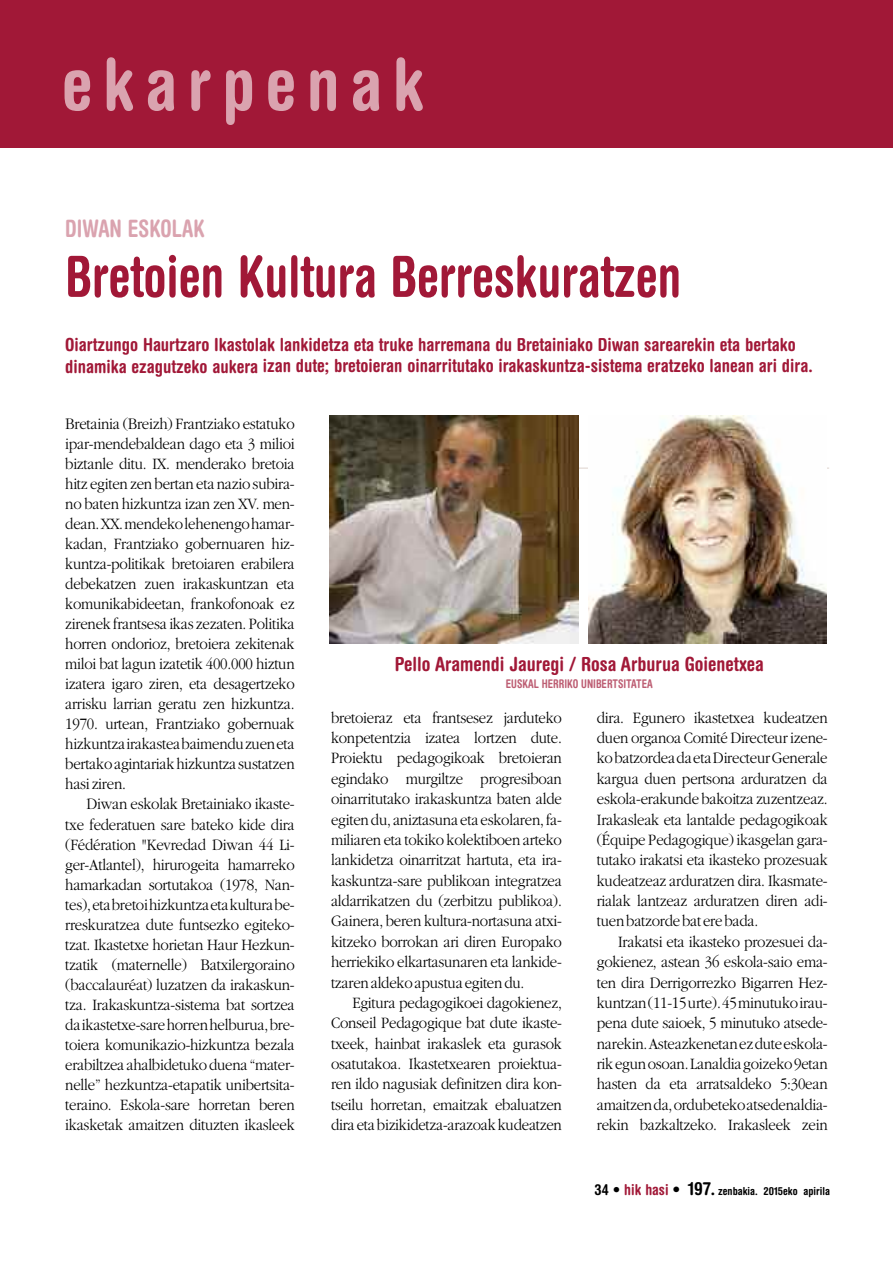
<style>
.page{position:relative;width:893px;height:1263px;background:#fff}
.page>*{position:absolute;margin:0;border:0;box-sizing:border-box;transform-origin:0 0}
.t1{font:700 condensed 72px "Helvetica Rounded";letter-spacing:.145em;color:#daa3af}
.t2{font:700 condensed 57px "Helvetica Rounded";color:#a11837;scale:.9 1}
.t3{font:700 condensed 24px "Helvetica Rounded";color:#daa3af;scale:.9 1}
.t4{font:700 condensed 19.5px "Helvetica Rounded";color:#a11837}
.t5{font:700 condensed 18px/21.6px "Helvetica Rounded";color:#a11837}
.t6{font:300 16.5px/20.4px "Garamond";letter-spacing:-.015em;color:#000;text-align:justify;scale:.9 1}
.t7{font:700 condensed 12px "Helvetica Rounded";color:#bd5e73;scale:.9 1}
.t8{font:700 condensed 11.1px "Helvetica Rounded";color:#000}
.s1{font-size:15px}
.s2{font-size:15px;color:#a11837}
.s3{font-size:15.6px}
.s4{font-size:18px}
</style>
<div class="page">
<div style="left:0;top:0;width:893px;height:148px;background:#a11837"></div>
<hr style="left:329px;top:468px;width:500px;height:1px;background:#ddd2cc">
<img style="left:330px;top:416px;width:248px;height:228px">
<img style="left:588px;top:416px;width:238px;height:228px">
<h1 class="t1" style="left:62px;top:58px;width:364px">ekarpenak</h1>
<h3 class="t3" style="left:65px;top:220px;width:156px">DIWAN ESKOLAK</h3>
<h2 class="t2" style="left:65px;top:256px;width:686px">Bretoien Kultura Berreskuratzen</h2>
<p class="t5" style="left:65px;top:335px;width:749px">Oiartzungo Haurtzaro Ikastolak lankidetza eta truke harremana du Bretainiako Diwan sarearekin eta bertako dinamika ezagutzeko aukera izan dute; bretoieran oinarritutako irakaskuntza-sistema eratzeko lanean ari dira.</p>
<p class="t6" style="left:65px;top:413px;width:256px">Bretainia (Breizh) Frantziako estatuko ipar-mendebaldean dago eta 3 milioi biztanle ditu. IX. menderako bretoia hitz egiten zen bertan eta nazio subira&shy;no baten hizkuntza izan zen XV. men&shy;dean.XX.mendekolehenengohamar&shy;kadan, Frantziako gobernuaren hiz&shy;kuntza-politikak bretoiaren erabilera debekatzen zuen irakaskuntzan eta komunikabideetan, frankofonoak ez zirenek frantsesa ikas zezaten. Politika horren ondorioz, bretoiera zekitenak miloi bat lagun izatetik 400.000 hiztun izatera igaro ziren, eta desagertzeko arrisku larrian geratu zen hizkuntza.<br>1970. urtean, Frantziako gobernuak hizkuntzairakasteabaimenduzueneta bertakoagintariakhizkuntza sustatzen hasi ziren.</p>
<p class="t6" style="left:65px;top:794px;width:256px;text-indent:21px">Diwan eskolak Bretainiako ikaste&shy;txe federatuen sare bateko kide dira (Fédération "Kevredad Diwan 44 Li&shy;ger-Atlantel), hirurogeita hamarreko hamarkadan sortutakoa (1978, Nan&shy;tes),etabretoihizkuntzaetakulturabe&shy;rreskuratzea dute funtsezko egiteko&shy;tzat. Ikastetxe horietan Haur Hezkun&shy;tzatik (maternelle) Batxilergoraino (baccalauréat) luzatzen da irakaskun&shy;tza. Irakaskuntza-sistema bat sortzea daikastetxe-sarehorrenhelburua,bre&shy;toiera komunikazio-hizkuntza bezala erabiltzea ahalbidetukoduena “mater&shy;nelle” hezkuntza-etapatik unibertsita&shy;teraino. Eskola-sare horretan beren ikasketak amaitzen dituzten ikasleek</p>
<p class="t4" style="left:395px;top:657px;width:370px">Pello Aramendi Jauregi / Rosa Arburua Goienetxea</p>
<p class="t7" style="left:506px;top:679px;width:165px">EUSKAL HERRIKO UNIBERTSITATEA</p>
<p class="t6" style="left:331px;top:707px;width:258px">bretoieraz eta frantsesez jarduteko konpetentzia izatea lortzen dute.<br>Proiektu pedagogikoak bretoieran egindako murgiltze progresiboan oinarritutako irakaskuntza baten alde egiten du, aniztasuna eta eskolaren, fa&shy;miliaren eta tokiko kolektiboen arteko lankidetza oinarritzat hartuta, eta ira&shy;kaskuntza-sare publikoan integratzea aldarrikatzen du (zerbitzu publikoa).<br>Gainera, beren kultura-nortasuna atxi&shy;kitzeko borrokan ari diren Europako herriekiko elkartasunaren eta lankide&shy;tzarenaldekoapustua egitendu.</p>
<p class="t6" style="left:331px;top:992px;width:258px;text-indent:21px">Egitura pedagogikoei dagokienez, Conseil Pedagogique bat dute ikaste&shy;txeek, hainbat irakaslek eta gurasok osatutakoa. Ikastetxearen proiektua&shy;ren ildo nagusiak definitzen dira kon&shy;tseilu horretan, emaitzak ebaluatzen dira etabizikidetza-arazoakkudeatzen</p>
<p class="t6" style="left:597px;top:707px;width:258px">dira. Egunero ikastetxea kudeatzen duen organoa Comité Directeur izene&shy;kobatzordeadaetaDirecteurGenerale kargua duen pertsona arduratzen da eskola-erakunde bakoitza zuzentzeaz.<br>Irakasleak eta lantalde pedagogikoak (Équipe Pedagogique) ikasgelan gara&shy;tutako irakatsi eta ikasteko prozesuak kudeatzeaz arduratzen dira. Ikasmate&shy;rialak lantzeaz arduratzen diren adi&shy;tuenbatzordebat erebada.</p>
<p class="t6" style="left:597px;top:931px;width:258px;text-indent:21px">Irakatsi eta ikasteko prozesuei da&shy;gokienez, astean 36 eskola-saio ema&shy;ten dira Derrigorrezko Bigarren Hez&shy;kuntzan(11-15urte).45minutukoirau&shy;pena dute saioek, 5 minutuko atsede&shy;narekin.Asteazkenetanezduteeskola&shy;rikegunosoan.Lanaldiagoizeko9etan hasten da eta arratsaldeko 5:30ean amaitzenda,ordubetekoatsedenaldia&shy;rekin bazkaltzeko. Irakasleek zein</p>
<p class="t8" style="left:594px;top:1186px;width:237px"><span class="s1">34 •</span> <span class="s2">hik hasi</span> <span class="s3">•</span> <span class="s4">197.</span> zenbakia. 2015eko apirila</p>
</div>
